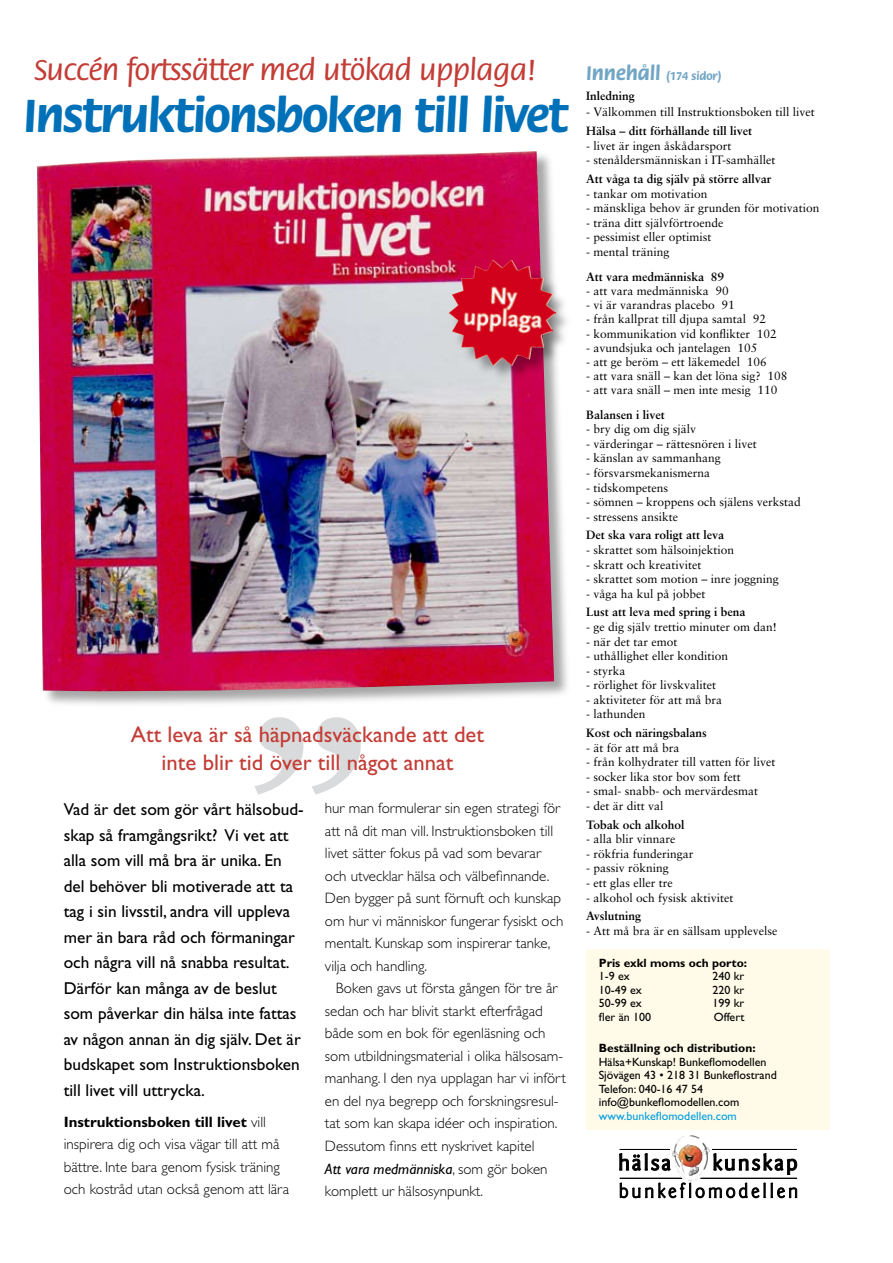
<style>
.page{position:relative;width:893px;height:1263px;background:#fff}
.page>*{position:absolute;margin:0;border:0;box-sizing:border-box;transform-origin:0 0}
.t1{font:700 49.5px "Flora";letter-spacing:-.025em;color:#0071b9}
.t2{font:500 31.5px "Flora";letter-spacing:-.025em;color:#c33c35}
.t3{font:22.65px/28px "Gill Sans";color:#c33c35;text-align:center}
.t4{font:17.25px/25.5px "Gill Sans";color:#000}
.t5{font:300 15px/22.5px "Gill Sans";color:#000}
.t6{font:12px "Sabon";color:#000}
.t7{font:700 12px "Sabon";color:#000}
.t8{font:12px/13.5px "Gill Sans";color:#000}
.t9{font:700 12px "Gill Sans";color:#000}
.t10{font:12px "Gill Sans";color:#009ee0}
.t11{font:700 12px "Flora";color:#72a6c5}
.s1{font-weight:700}
.s2{font-weight:400;font-style:italic}
.s3{font-size:14.25px}
.s4{font-size:21px}
</style>
<div class="page">
<svg style="left:254px;top:717px;width:107px;height:77px"></svg>
<div style="left:586px;top:949px;width:243px;height:180px;background:#fffbe8"></div>
<svg style="left:619px;top:1153px;width:51px;height:17px"></svg>
<svg style="left:714px;top:1153px;width:83px;height:21px"></svg>
<hr style="left:620px;top:1178px;width:62px;height:1px;background:#000">
<hr style="left:620px;top:1149px;width:50px;height:1px;background:#000">
<hr style="left:712px;top:1149px;width:85px;height:1px;background:#000">
<svg style="left:620px;top:1183px;width:145px;height:15px"></svg>
<svg style="left:771px;top:1183px;width:26px;height:15px"></svg>
<hr style="left:700px;top:1178px;width:97px;height:1px;background:#000">
<img style="left:672px;top:1135px;width:31px;height:41px">
<div style="left:36px;top:150px;width:536px;height:560px;background:#000;opacity:.35"></div>
<img style="left:37px;top:151px;width:517px;height:540px">
<div style="left:449px;top:260px;width:124px;height:123px;background:#000;opacity:.35"></div>
<img style="left:448px;top:259px;width:109px;height:107px">
<h2 class="t2" style="left:34px;top:54px;width:504px">Succén fortssätter med utökad upplaga!</h2>
<h1 class="t1" style="left:23px;top:89px;width:546px">Instruktionsboken till livet</h1>
<h3 class="t3" style="left:131px;top:720px;width:355px">Att leva är så häpnadsväckande att det inte blir tid över till något annat</h3>
<p class="t4" style="left:64px;top:796px;width:241px">Vad är det som gör vårt hälsobud&shy;skap så framgångsrikt? Vi vet att alla som vill må bra är unika. En del behöver bli motiverade att ta tag i sin livsstil, andra vill uppleva mer än bara råd och förmaningar och några vill nå snabba resultat.<br>Därför kan många av de beslut som påverkar din hälsa inte fattas av någon annan än dig själv. Det är budskapet som Instruktionsboken till livet vill uttrycka.</p>
<p class="t5" style="left:64px;top:1110px;width:227px"><span class="s1">Instruktionsboken till livet</span> vill inspirera dig och visa vägar till att må bättre. Inte bara genom fysisk träning och kostråd utan också genom att lära</p>
<p class="t5" style="left:325px;top:797px;width:240px">hur man formulerar sin egen strategi för att nå dit man vill. Instruktionsboken till livet sätter fokus på vad som bevarar och utvecklar hälsa och välbefinnande.<br>Den bygger på sunt förnuft och kunskap om hur vi människor fungerar fysiskt och mentalt. Kunskap som inspirerar tanke, vilja och handling.</p>
<p class="t5" style="left:325px;top:977px;width:243px;text-indent:11px">Boken gavs ut första gången för tre år sedan och har blivit starkt efterfrågad både som en bok för egenläsning och som utbildningsmaterial i olika hälsosam&shy;manhang. I den nya upplagan har vi infört en del nya begrepp och forskningsresul&shy;tat som kan skapa idéer och inspiration.<br>Dessutom finns ett nyskrivet kapitel<br><span class="s2">Att vara medmänniska</span>, som gör boken komplett ur hälsosynpunkt<span class="s3">.</span></p>
<p class="t11" style="left:586px;top:69px;width:137px"><span class="s4">Innehåll</span> (174 sidor)</p>
<p class="t7" style="left:586px;top:88px;width:50px">Inledning</p>
<p class="t6" style="left:586px;top:105px;width:230px">- Välkommen till Instruktionsboken till livet</p>
<p class="t7" style="left:586px;top:123px;width:168px">Hälsa – ditt förhållande till livet</p>
<p class="t6" style="left:586px;top:138px;width:147px">- livet är ingen åskådarsport</p>
<p class="t6" style="left:586px;top:153px;width:191px">- stenåldersmänniskan i IT-samhället</p>
<p class="t7" style="left:586px;top:171px;width:187px">Att våga ta dig själv på större allvar</p>
<p class="t6" style="left:586px;top:186px;width:123px">- tankar om motivation</p>
<p class="t6" style="left:586px;top:201px;width:235px">- mänskliga behov är grunden för motivation</p>
<p class="t6" style="left:586px;top:215px;width:139px">- träna ditt självförtroende</p>
<p class="t6" style="left:586px;top:230px;width:127px">- pessimist eller optimist</p>
<p class="t6" style="left:586px;top:244px;width:85px">- mental träning</p>
<p class="t7" style="left:586px;top:269px;width:140px">Att vara medmänniska 89</p>
<p class="t6" style="left:586px;top:284px;width:144px">- att vara medmänniska 90</p>
<p class="t6" style="left:586px;top:298px;width:150px">- vi är varandras placebo 91</p>
<p class="t6" style="left:586px;top:312px;width:182px">- från kallprat till djupa samtal 92</p>
<p class="t6" style="left:586px;top:326px;width:192px">- kommunikation vid konflikter 102</p>
<p class="t6" style="left:586px;top:340px;width:173px">- avundsjuka och jantelagen 105</p>
<p class="t6" style="left:586px;top:354px;width:182px">- att ge beröm – ett läkemedel 106</p>
<p class="t6" style="left:586px;top:369px;width:203px">- att vara snäll – kan det löna sig? 108</p>
<p class="t6" style="left:586px;top:383px;width:193px">- att vara snäll – men inte mesig 110</p>
<p class="t7" style="left:586px;top:407px;width:80px">Balansen i livet</p>
<p class="t6" style="left:586px;top:422px;width:112px">- bry dig om dig själv</p>
<p class="t6" style="left:586px;top:437px;width:172px">- värderingar – rättesnören i livet</p>
<p class="t6" style="left:586px;top:451px;width:136px">- känslan av sammanhang</p>
<p class="t6" style="left:586px;top:466px;width:125px">- försvarsmekanismerna</p>
<p class="t6" style="left:586px;top:480px;width:83px">- tidskompetens</p>
<p class="t6" style="left:586px;top:495px;width:216px">- sömnen – kroppens och själens verkstad</p>
<p class="t6" style="left:586px;top:509px;width:94px">- stressens ansikte</p>
<p class="t7" style="left:586px;top:528px;width:140px">Det ska vara roligt att leva</p>
<p class="t6" style="left:586px;top:543px;width:150px">- skrattet som hälsoinjektion</p>
<p class="t6" style="left:586px;top:557px;width:117px">- skratt och kreativitet</p>
<p class="t6" style="left:586px;top:572px;width:194px">- skrattet som motion – inre joggning</p>
<p class="t6" style="left:586px;top:586px;width:121px">- våga ha kul på jobbet</p>
<p class="t7" style="left:586px;top:605px;width:161px">Lust att leva med spring i bena</p>
<p class="t6" style="left:586px;top:620px;width:192px">- ge dig själv trettio minuter om dan!</p>
<p class="t6" style="left:586px;top:634px;width:93px">- när det tar emot</p>
<p class="t6" style="left:586px;top:649px;width:144px">- uthållighet eller kondition</p>
<p class="t6" style="left:586px;top:663px;width:41px">- styrka</p>
<p class="t6" style="left:586px;top:678px;width:132px">- rörlighet för livskvalitet</p>
<p class="t6" style="left:586px;top:692px;width:137px">- aktiviteter för att må bra</p>
<p class="t6" style="left:586px;top:707px;width:61px">- lathunden</p>
<p class="t7" style="left:586px;top:725px;width:122px">Kost och näringsbalans</p>
<p class="t6" style="left:586px;top:740px;width:95px">- ät för att må bra</p>
<p class="t6" style="left:586px;top:755px;width:191px">- från kolhydrater till vatten för livet</p>
<p class="t6" style="left:586px;top:769px;width:156px">- socker lika stor bov som fett</p>
<p class="t6" style="left:586px;top:784px;width:173px">- smal- snabb- och mervärdesmat</p>
<p class="t6" style="left:586px;top:799px;width:79px">- det är ditt val</p>
<p class="t7" style="left:586px;top:817px;width:100px">Tobak och alkohol</p>
<p class="t6" style="left:586px;top:832px;width:91px">- alla blir vinnare</p>
<p class="t6" style="left:586px;top:846px;width:109px">- rökfria funderingar</p>
<p class="t6" style="left:586px;top:861px;width:84px">- passiv rökning</p>
<p class="t6" style="left:586px;top:876px;width:88px">- ett glas eller tre</p>
<p class="t6" style="left:586px;top:890px;width:149px">- alkohol och fysisk aktivitet</p>
<p class="t7" style="left:586px;top:909px;width:57px">Avslutning</p>
<p class="t6" style="left:586px;top:923px;width:193px">- Att må bra är en sällsam upplevelse</p>
<p class="t9" style="left:599px;top:956px;width:150px">Pris exkl moms och porto:</p>
<p class="t8" style="left:599px;top:969px;width:32px">1-9 ex</p>
<p class="t8" style="left:712px;top:969px;width:33px">240 kr</p>
<p class="t8" style="left:599px;top:983px;width:44px">10-49 ex</p>
<p class="t8" style="left:712px;top:983px;width:33px">220 kr</p>
<p class="t8" style="left:599px;top:996px;width:44px">50-99 ex</p>
<p class="t8" style="left:712px;top:996px;width:33px">199 kr</p>
<p class="t8" style="left:599px;top:1010px;width:54px">fler än 100</p>
<p class="t8" style="left:714px;top:1010px;width:32px">Offert</p>
<p class="t9" style="left:599px;top:1041px;width:158px">Beställning och distribution:</p>
<p class="t8" style="left:599px;top:1055px;width:180px">Hälsa+Kunskap! Bunkeflomodellen<br>Sjövägen 43 • 218 31 Bunkeflostrand<br>Telefon: 040-16 47 54 info@bunkeflomodellen.com</p>
<p class="t10" style="left:599px;top:1109px;width:140px">www.bunkeflomodellen.com</p>
</div>
